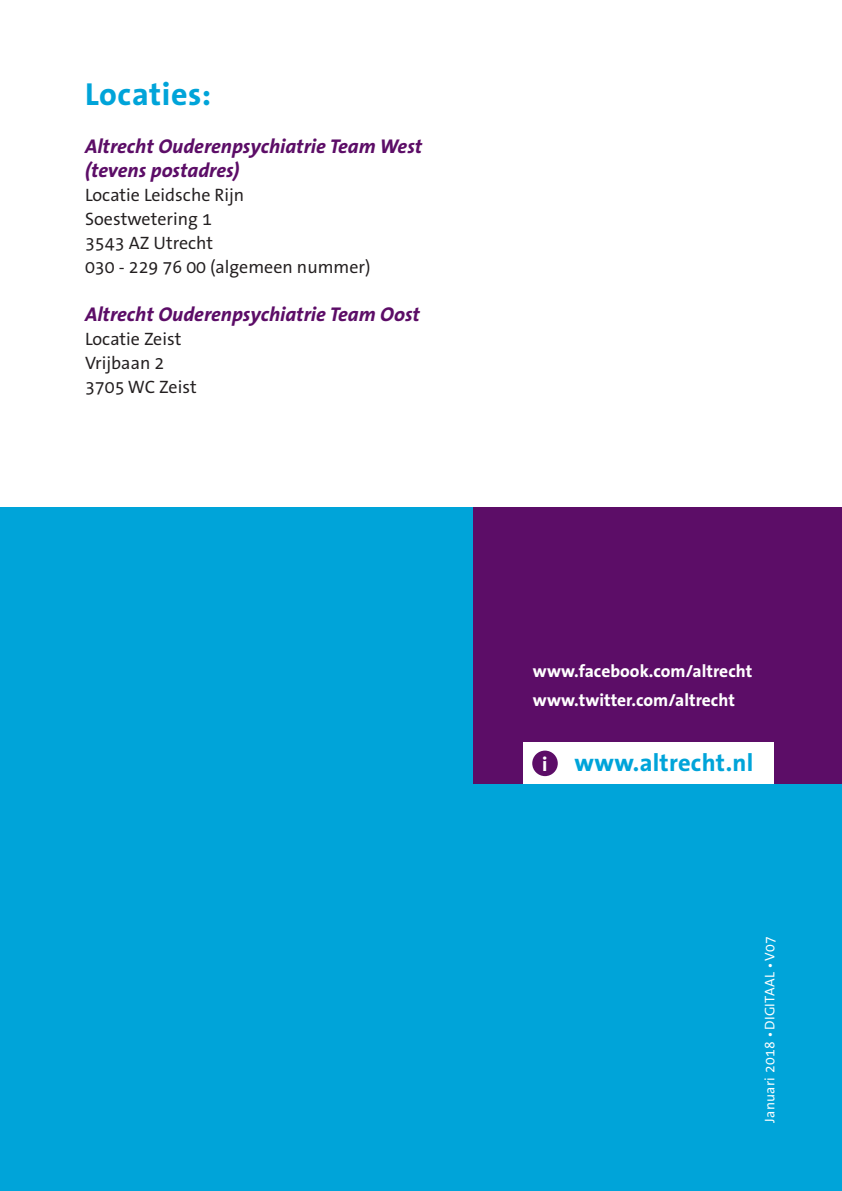
<style>
.page{position:relative;width:842px;height:1191px;background:#fff}
.page>*{position:absolute;margin:0;border:0;box-sizing:border-box;transform-origin:0 0}
.t1{font:700 32px "The Sans Correspondence";letter-spacing:.02em;color:#00a4d9}
.t2{font:700 24.4px "The Sans Correspondence";letter-spacing:.01em;color:#00a4d9}
.t3{font:italic 700 20px/24px "The Sans Correspondence";color:#5c0d67}
.t4{font:18px/24px "The Sans Correspondence";color:#231f20}
.t5{font:700 17.6px/29px "The Sans Correspondence";color:#fff}
.t6{font:14px "The Sans Correspondence";letter-spacing:.02em;color:#fff}
.s1{font-size:20px;color:#fff}
</style>
<div class="page">
<div style="left:0;top:507px;width:842px;height:684px;background:#00a4d9"></div>
<div style="left:473px;top:507px;width:369px;height:277px;background:#5c0d67"></div>
<div style="left:523px;top:742px;width:251px;height:42px;background:#fff"></div>
<div style="left:532px;top:750px;width:26px;height:26px;background:#5c0d67;border-radius:50%"></div>
<h1 class="t1" style="left:85px;top:76px;width:128px">Locaties:</h1>
<p class="t3" style="left:85px;top:135px;width:339px">Altrecht Ouderenpsychiatrie Team West (tevens postadres)</p>
<p class="t4" style="left:85px;top:183px;width:287px">Locatie Leidsche Rijn<br>Soestwetering 1<br>3543 AZ Utrecht<br>030 - 229 76 00 (algemeen nummer)</p>
<p class="t3" style="left:85px;top:303px;width:336px">Altrecht Ouderenpsychiatrie Team Oost</p>
<p class="t4" style="left:85px;top:327px;width:113px">Locatie Zeist<br>Vrijbaan 2<br>3705 WC Zeist</p>
<p class="t5" style="left:533px;top:657px;width:221px">www.facebook.com/altrecht www.twitter.com/altrecht</p>
<h2 class="t2" style="left:542px;top:749px;width:212px"><span class="s1">i</span> www.altrecht.nl</h2>
<p class="t6" style="left:762px;top:1123px;width:188px;rotate:-90deg">Januari 2018 •DIGITAAL •V07</p>
</div>
